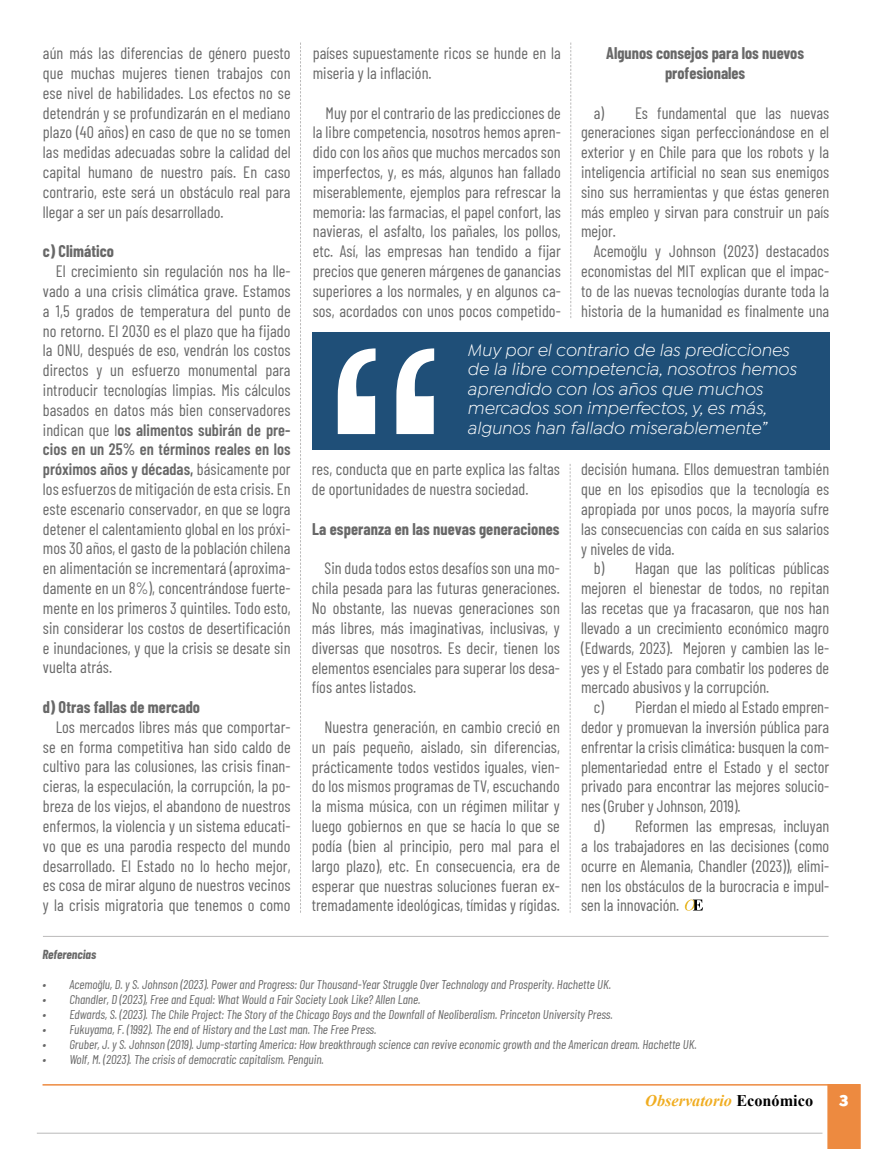
<style>
.page{position:relative;width:893px;height:1149px;background:#fff}
.page>*{position:absolute;margin:0;border:0;box-sizing:border-box;transform-origin:0 0}
.t1{font:italic 18px/19.5px "Isidora Sans";color:#fff}
.t2{font:16.5px/19.8px "Barlow Condensed";letter-spacing:.005em;color:#686868;text-align:justify}
.t3{font:700 16.5px/19.8px "Barlow Condensed";letter-spacing:.005em;color:#686868;text-align:center}
.t4{font:italic 700 16.2px "Times New Roman";color:#f0ad21}
.t5{font:900 16.2px "Isidora Sans";color:#fff}
.t6{font:italic 12.75px "Barlow Condensed";color:#686868}
.t7{font:italic 700 12.75px "Barlow Condensed";color:#686868}
.s1{font-weight:600}
.s2{font-style:normal;color:#000}
</style>
<div class="page">
<div style="left:827px;top:1084px;width:34px;height:64px;background:#ed8a40"></div>
<hr style="left:43px;top:1083px;width:785px;height:2px;background:#ed8a40">
<svg style="left:300px;top:43px;width:1px;height:869px"></svg>
<svg style="left:570px;top:43px;width:1px;height:275px"></svg>
<hr style="left:37px;top:1132px;width:785px;height:1px;background:#bab9b9">
<div style="left:313px;top:332px;width:517px;height:117px;background:#1f4f78"></div>
<svg style="left:338px;top:348px;width:96px;height:86px"></svg>
<svg style="left:685px;top:899px;width:18px;height:11px"></svg>
<svg style="left:570px;top:464px;width:1px;height:448px"></svg>
<hr style="left:43px;top:935px;width:785px;height:1px;background:#bab9b9">
<p class="t2" style="left:43px;top:42px;width:249px">aún más las diferencias de género puesto que muchas mujeres tienen trabajos con ese nivel de habilidades. Los efectos no se detendrán y se profundizarán en el mediano plazo (40 años) en caso de que no se tomen las medidas adecuadas sobre la calidad del capital humano de nuestro país. En caso contrario, este será un obstáculo real para llegar a ser un país desarrollado.</p>
<p class="t3" style="left:43px;top:240px;width:73px">c) Climático</p>
<p class="t2" style="left:43px;top:260px;width:249px;text-indent:13px">El crecimiento sin regulación nos ha lle&shy;vado a una crisis climática grave. Estamos a 1,5 grados de temperatura del punto de no retorno. El 2030 es el plazo que ha fijado la ONU, después de eso, vendrán los costos directos y un esfuerzo monumental para introducir tecnologías limpias. Mis cálculos basados en datos más bien conservadores indican que l<span class="s1">os alimentos subirán de pre&shy;cios en un 25% en términos reales en los próximos años y décadas,</span> básicamente por los esfuerzos de mitigación de esta crisis. En este escenario conservador, en que se logra detener el calentamiento global en los próxi&shy;mos 30 años, el gasto de la población chilena en alimentación se incrementará (aproxima&shy;damente en un 8%), concentrándose fuerte&shy;mente en los primeros 3 quintiles. Todo esto, sin considerar los costos de desertificación e inundaciones, y que la crisis se desate sin vuelta atrás.</p>
<p class="t3" style="left:43px;top:696px;width:159px">d) Otras fallas de mercado</p>
<p class="t2" style="left:43px;top:715px;width:249px;text-indent:13px">Los mercados libres más que comportar&shy;se en forma competitiva han sido caldo de cultivo para las colusiones, las crisis finan&shy;cieras, la especulación, la corrupción, la po&shy;breza de los viejos, el abandono de nuestros enfermos, la violencia y un sistema educati&shy;vo que es una parodia respecto del mundo desarrollado. El Estado no lo hecho mejor, es cosa de mirar alguno de nuestros vecinos y la crisis migratoria que tenemos o como</p>
<p class="t3" style="left:606px;top:42px;width:199px">Algunos consejos para los nuevos profesionales</p>
<p class="t2" style="left:581px;top:101px;width:250px;text-indent:13px">a) Es fundamental que las nuevas generaciones sigan perfeccionándose en el exterior y en Chile para que los robots y la inteligencia artificial no sean sus enemigos sino sus herramientas y que éstas generen más empleo y sirvan para construir un país mejor.</p>
<p class="t2" style="left:581px;top:240px;width:250px;text-indent:13px">Acemoğlu y Johnson (2023) destacados economistas del MIT explican que el impac&shy;to de las nuevas tecnologías durante toda la historia de la humanidad es finalmente una</p>
<p class="t2" style="left:313px;top:42px;width:250px">países supuestamente ricos se hunde en la miseria y la inflación.</p>
<p class="t2" style="left:313px;top:101px;width:250px;text-indent:13px">Muy por el contrario de las predicciones de la libre competencia, nosotros hemos apren&shy;dido con los años que muchos mercados son imperfectos, y, es más, algunos han fallado miserablemente, ejemplos para refrescar la memoria: las farmacias, el papel confort, las navieras, el asfalto, los pañales, los pollos, etc. Así, las empresas han tendido a fijar precios que generen márgenes de ganancias superiores a los normales, y en algunos ca&shy;sos, acordados con unos pocos competido-</p>
<p class="t1" style="left:467px;top:340px;width:330px">Muy por el contrario de las predicciones de la libre competencia, nosotros hemos aprendido con los años que muchos mercados son imperfectos, y, es más, algunos han fallado miserablemente”</p>
<p class="t2" style="left:312px;top:458px;width:250px">res, conducta que en parte explica las faltas de oportunidades de nuestra sociedad.</p>
<p class="t3" style="left:312px;top:518px;width:249px">La esperanza en las nuevas generaciones</p>
<p class="t2" style="left:312px;top:557px;width:250px;text-indent:13px">Sin duda todos estos desafíos son una mo&shy;chila pesada para las futuras generaciones.<br>No obstante, las nuevas generaciones son más libres, más imaginativas, inclusivas, y diversas que nosotros. Es decir, tienen los elementos esenciales para superar los desa&shy;fíos antes listados.</p>
<p class="t2" style="left:312px;top:715px;width:250px;text-indent:13px">Nuestra generación, en cambio creció en un país pequeño, aislado, sin diferencias, prácticamente todos vestidos iguales, vien&shy;do los mismos programas de TV, escuchando la misma música, con un régimen militar y luego gobiernos en que se hacía lo que se podía (bien al principio, pero mal para el largo plazo), etc. En consecuencia, era de esperar que nuestras soluciones fueran ex&shy;tremadamente ideológicas, tímidas y rígidas.</p>
<p class="t2" style="left:581px;top:458px;width:250px">decisión humana. Ellos demuestran también que en los episodios que la tecnología es apropiada por unos pocos, la mayoría sufre las consecuencias con caída en sus salarios y niveles de vida.</p>
<p class="t2" style="left:581px;top:557px;width:250px;text-indent:13px">b) Hagan que las políticas públicas mejoren el bienestar de todos, no repitan las recetas que ya fracasaron, que nos han llevado a un crecimiento económico magro (Edwards, 2023). Mejoren y cambien las le&shy;yes y el Estado para combatir los poderes de mercado abusivos y la corrupción.</p>
<p class="t2" style="left:581px;top:696px;width:250px;text-indent:13px">c) Pierdan el miedo al Estado empren&shy;dedor y promuevan la inversión pública para enfrentar la crisis climática: busquen la com&shy;plementariedad entre el Estado y el sector privado para encontrar las mejores solucio&shy;nes (Gruber y Johnson, 2019).</p>
<p class="t2" style="left:581px;top:814px;width:250px;text-indent:13px">d) Reformen las empresas, incluyan a los trabajadores en las decisiones (como ocurre en Alemania, Chandler (2023)), elimi&shy;nen los obstáculos de la burocracia e impul&shy;sen la innovación.</p>
<p class="t7" style="left:42px;top:944px;width:55px">Referencias</p>
<p class="t6" style="left:42px;top:974px;width:570px">• Acemoğlu, D. y S. Johnson (2023). Power and Progress: Our Thousand-Year Struggle Over Technology and Prosperity. Hachette UK.</p>
<p class="t6" style="left:42px;top:989px;width:380px">• Chandler, D (2023), Free and Equal: What Would a Fair Society Look Like? Allen Lane.</p>
<p class="t6" style="left:42px;top:1004px;width:572px">• Edwards, S. (2023). The Chile Project: The Story of the Chicago Boys and the Downfall of Neoliberalism. Princeton University Press.</p>
<p class="t6" style="left:42px;top:1019px;width:336px">• Fukuyama, F. (1992). The end of History and the Last man. The Free Press.</p>
<p class="t6" style="left:42px;top:1034px;width:656px">• Gruber, J. y S. Johnson (2019). Jump-starting America: How breakthrough science can revive economic growth and the American dream. Hachette UK.</p>
<p class="t6" style="left:42px;top:1049px;width:283px">• Wolf, M. (2023). The crisis of democratic capitalism. Penguin.</p>
<p class="t4" style="left:645px;top:1088px;width:169px">Observatorio <span class="s2">Económico</span></p>
<p class="t5" style="left:839px;top:1089px;width:11px">3</p>
</div>
